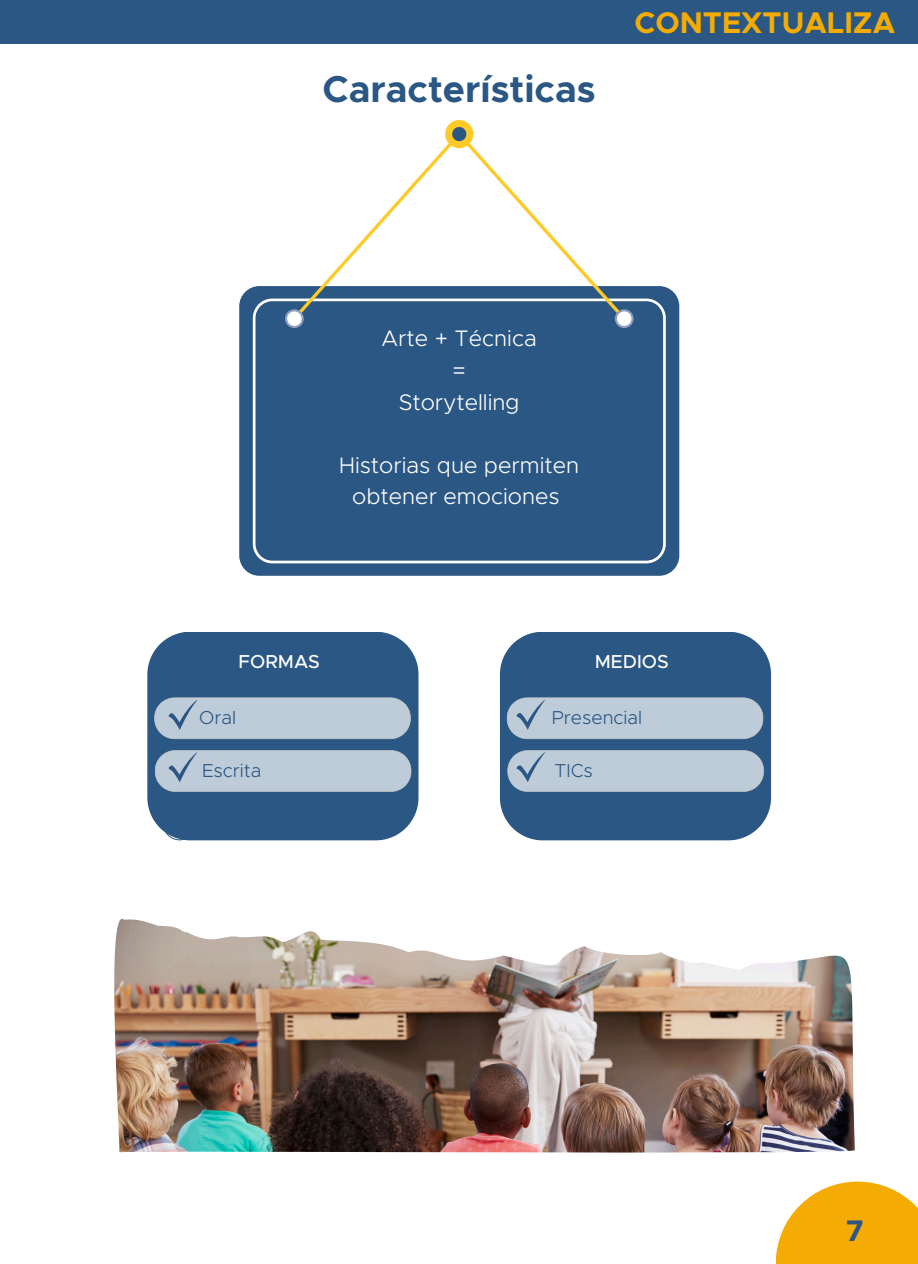
<style>
.page{position:relative;width:918px;height:1264px;background:#fff}
.page>*{position:absolute;margin:0;border:0;box-sizing:border-box;transform-origin:0 0}
.t1{font:700 37.5px "Metropolis";color:#2b5784}
.t2{font:700 30px "Metropolis";color:#f4ac04}
.t3{font:700 30px "Metropolis";color:#2b5784}
.t4{font:300 22.5px/31.5px "Metropolis";color:#fff;text-align:center}
.t5{font:300 18.75px "Metropolis";color:#2a5783}
.t6{font:500 18.75px "Metropolis";color:#fff}
</style>
<div class="page">
<svg style="left:776px;top:1181px;width:142px;height:82px;fill:#f4ac04"></svg>
<div style="left:0;top:0;width:918px;height:43px;background:#2b5784"></div>
<div style="left:147px;top:632px;width:272px;height:208px;background:#2a5783"></div>
<svg style="left:163px;top:807px;width:33px;height:33px"></svg>
<div style="left:500px;top:632px;width:271px;height:208px;background:#2a5783"></div>
<svg style="left:154px;top:697px;width:257px;height:42px;background:#b5c4d3"></svg>
<svg style="left:155px;top:750px;width:256px;height:41px;background:#b7c6d4"></svg>
<svg style="left:507px;top:697px;width:256px;height:42px;background:#b6c5d3"></svg>
<svg style="left:507px;top:749px;width:257px;height:42px;background:#b3c3d2"></svg>
<svg style="left:239px;top:286px;width:440px;height:290px;background:#356089"></svg>
<div style="left:253px;top:298px;width:413px;height:265px;background:#2a5783"></div>
<svg style="left:298px;top:132px;width:322px;height:182px"></svg>
<svg style="left:285px;top:309px;width:19px;height:19px"></svg>
<svg style="left:615px;top:309px;width:19px;height:19px"></svg>
<svg style="left:445px;top:120px;width:28px;height:28px"></svg>
<img style="left:114px;top:919px;width:741px;height:233px">
<p class="t1" style="left:323px;top:72px;width:275px">Características</p>
<h1 class="t2" style="left:634px;top:9px;width:262px">CONTEXTUALIZA</h1>
<p class="t4" style="left:382px;top:324px;width:157px">Arte + Técnica =<br>Storytelling</p>
<p class="t4" style="left:339px;top:450px;width:242px">Historias que permiten obtener emociones</p>
<h3 class="t6" style="left:239px;top:653px;width:83px">FORMAS</h3>
<h3 class="t5" style="left:199px;top:709px;width:38px">Oral</h3>
<h4 class="t5" style="left:202px;top:761px;width:61px">Escrita</h4>
<p class="t6" style="left:595px;top:653px;width:76px">MEDIOS</p>
<p class="t5" style="left:552px;top:709px;width:92px">Presencial</p>
<p class="t5" style="left:555px;top:761px;width:40px">TICs</p>
<h2 class="t3" style="left:846px;top:1216px;width:20px">7</h2>
</div>
